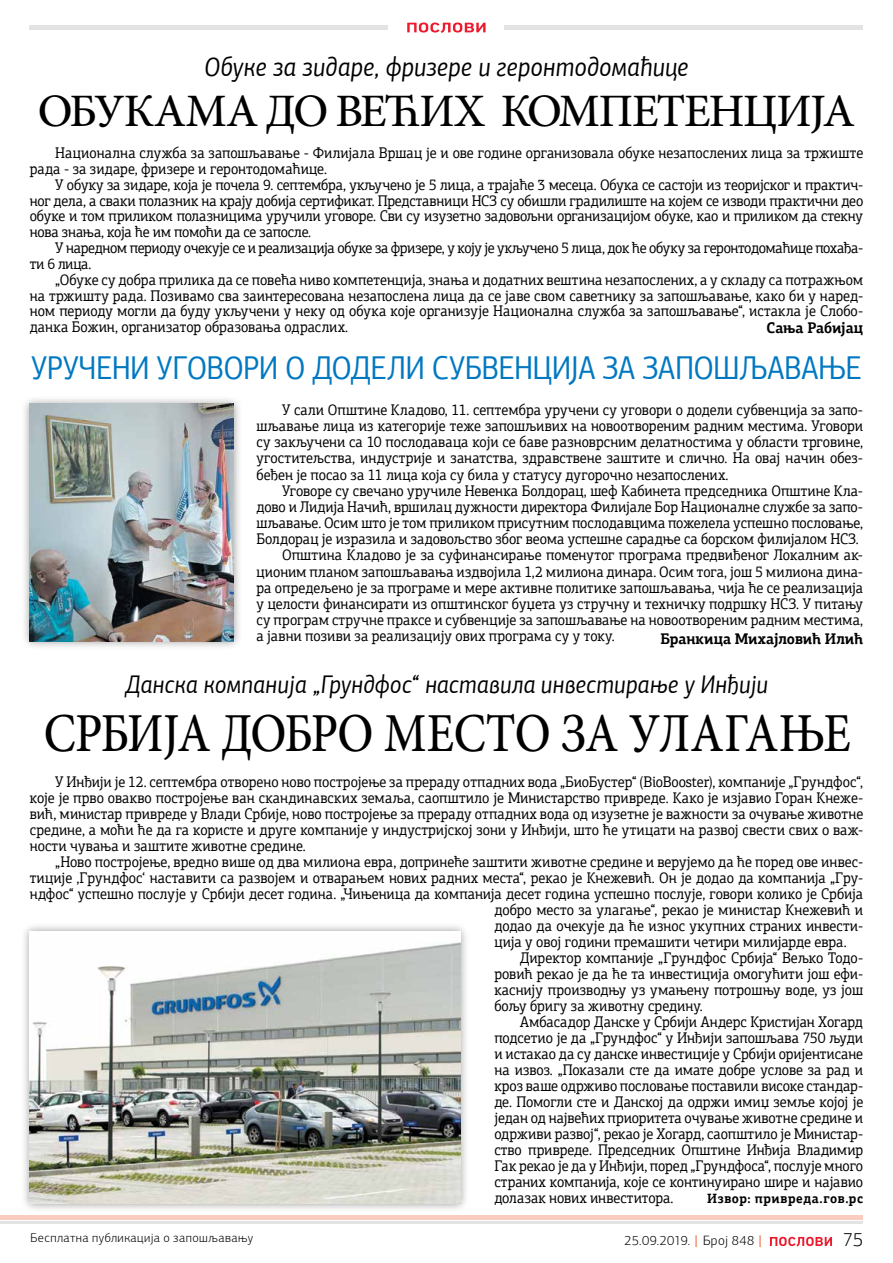
<style>
.page{position:relative;width:893px;height:1263px;background:#fff}
.page>*{position:absolute;margin:0;border:0;box-sizing:border-box;transform-origin:0 0}
.t1{font:500 54.9px "Minion Pro";letter-spacing:-.02em;color:#000;scale:.87 1}
.t2{font:500 46.5px "Minion Pro";letter-spacing:-.035em;color:#000}
.t3{font:33px "PF Agora Sans Pro";letter-spacing:-.025em;color:#0078c1;scale:.89 1}
.t4{font:italic 27px "PF Agora Sans Pro";letter-spacing:.02em;color:#000;scale:.89 1}
.t5{font:italic 25.5px "PF Agora Sans Pro";letter-spacing:.02em;color:#000;scale:.89 1}
.t6{font:300 19.5px "PF Agora Sans Pro";color:#000}
.t7{font:15.45px/15.8px "PF Agora Slab Pro";color:#000;text-align:justify;scale:.92 1}
.t8{font:15.45px/15.9px "PF Agora Slab Pro";letter-spacing:-.025em;color:#000;scale:.92 1}
.t9{font:700 15.45px "PF Agora Slab Pro";letter-spacing:-.01em;color:#000;scale:.92 1}
.t10{font:300 13.5px "PF Agora Sans Pro";letter-spacing:.02em;color:#000}
.t11{font:700 13.5px "PF Agora Slab Pro";letter-spacing:.045em;color:#000;scale:.92 1}
.t12{font:300 12.6px "PF Agora Sans Pro";letter-spacing:.035em;color:#000}
.s1{font-family:"Myriad Pro";font-weight:400;font-size:18px;color:#fff}
.s2{font-weight:900;color:#f69780}
</style>
<div class="page">
<svg style="left:407px;top:22px;width:79px;height:11px"></svg>
<hr style="left:504px;top:26px;width:359px;height:4px;background:#e3e3e3">
<hr style="left:29px;top:26px;width:359px;height:4px;background:#e3e3e3">
<div style="left:0;top:1215px;width:863px;height:5px;background:#facbbf"></div>
<hr style="left:0;top:1221px;width:863px;height:2px;background:#000">
<svg style="left:770px;top:1237px;width:62px;height:9px"></svg>
<div style="left:21px;top:922px;width:449px;height:291px;background:#000;opacity:.39"></div>
<img style="left:30px;top:931px;width:430px;height:272px">
<div style="left:21px;top:395px;width:222px;height:255px;background:#000;opacity:.39"></div>
<img style="left:30px;top:404px;width:204px;height:237px">
<h3 class="t4" style="left:204px;top:51px;width:546px">Обуке за зидаре, фризере и геронтодомаћице</h3>
<h2 class="t2" style="left:38px;top:79px;width:819px">ОБУКАМА ДO ВЕЋИХ КОМПЕТЕНЦИЈА</h2>
<p class="t7" style="left:30px;top:145px;width:907px;text-indent:26px">Национална служба за запошљавање - Филијала Вршац је и ове године организовала обуке незапослених лица за тржиште рада - за зидаре, фризере и геронтодомаћице.</p>
<p class="t7" style="left:30px;top:177px;width:907px;text-indent:26px">У обуку за зидаре, која је почела 9. септембра, укључено је 5 лица, а трајаће 3 месеца. Обука се састоји из теоријског и практич&shy;ног дела, а сваки полазник на крају добија сертификат. Представници НСЗ су обишли градилиште на којем се изводи практични део обуке и том приликом полазницима уручили уговоре. Сви су изузетно задовољни организацијом обуке, као и приликом да стекну нова знања, која ће им помоћи да се запосле.</p>
<p class="t8" style="left:30px;top:240px;width:907px;text-indent:26px">У наредном периоду очекује се и реализација обуке за фризере, у коју је укључено 5 лица, док ће обуку за геронтодомаћице похађа&shy;ти 6 лица.</p>
<p class="t7" style="left:30px;top:272px;width:907px;text-indent:26px">„Обуке су добра прилика да се повећа ниво компетенција, знања и додатних вештина незапослених, а у складу са потражњом на тржишту рада. Позивамо сва заинтересована незапослена лица да се јаве свом саветнику за запошљавање, како би у наред&shy;ном периоду могли да буду укључени у неку од обука које организује Национална служба за запошљавање“, истакла је Слобо&shy;данка Божин, организатор образовања одраслих.</p>
<p class="t9" style="left:767px;top:318px;width:107px">Сања Рабијац</p>
<h3 class="t3" style="left:31px;top:348px;width:935px">УРУЧЕНИ УГОВОРИ О ДОДЕЛИ СУБВЕНЦИЈА ЗА ЗАПОШЉАВАЊЕ</h3>
<p class="t7" style="left:256px;top:402px;width:661px;line-height:16.2px;text-indent:26px">У сали Општине Кладово, 11. септембра уручени су уговори о додели субвенција за запо&shy;шљавање лица из категорије теже запошљивих на новоотвореним радним местима. Уговори су закључени са 10 послодаваца који се баве разноврсним делатностима у области трговине, угоститељства, индустрије и занатства, здравствене заштите и слично. На овај начин обез&shy;беђен је посао за 11 лица која су била у статусу дугорочно незапослених.</p>
<p class="t7" style="left:282px;top:483px;width:633px">Уговоре су свечано уручиле Невенка Болдорац, шеф Кабинета председника Општине Кла-</p>
<p class="t7" style="left:256px;top:499px;width:661px">дово и Лидија Начић, вршилац дужности директора Филијале Бор Националне службе за запо-</p>
<p class="t7" style="left:256px;top:515px;width:661px">шљавање. Осим што је том приликом присутним послодавцима пожелела успешно пословање,</p>
<p class="t7" style="left:256px;top:531px;width:656px">Болдорац је изразила и задовољство због веома успешне сарадње са борском филијалом НСЗ.</p>
<p class="t7" style="left:282px;top:547px;width:633px">Општина Кладово је за суфинансирање поменутог програма предвиђеног Локалним ак-</p>
<p class="t7" style="left:256px;top:563px;width:661px">ционим планом запошљавања издвојила 1,2 милиона динара. Осим тога, још 5 милиона дина-</p>
<p class="t7" style="left:256px;top:580px;width:661px">ра опредељено је за програме и мере активне политике запошљавања, чија ће се реализација</p>
<p class="t7" style="left:256px;top:596px;width:661px">у целости финансирати из општинског буџета уз стручну и техничку подршку НСЗ. У питању</p>
<p class="t7" style="left:256px;top:612px;width:661px">су програм стручне праксе и субвенције за запошљавање на новоотвореним радним местима,</p>
<p class="t7" style="left:256px;top:628px;width:391px">а јавни позиви за реализацију ових програма су у току.</p>
<p class="t9" style="left:660px;top:629px;width:222px">Бранкица Михајловић Илић</p>
<h3 class="t5" style="left:126px;top:669px;width:723px">Данска компанија „Грундфос“ наставила инвестирање у Инђији</h3>
<h1 class="t1" style="left:44px;top:696px;width:929px">СРБИЈА ДОБРО МЕСТО ЗА УЛАГАЊЕ</h1>
<p class="t7" style="left:30px;top:773px;width:907px;text-indent:26px">У Инђији је 12. септембра отворено ново постројење за прераду отпадних вода „БиоБустер“ (BioBooster), компаније „Грундфос“, које је прво овакво постројење ван скандинавских земаља, саопштило је Министарство привреде. Како је изјавио Горан Кнеже&shy;вић, министар привреде у Влади Србије, ново постројење за прераду отпадних вода од изузетне је важности за очување животне средине, a моћи ће да га користе и друге компаније у индустријској зони у Инђији, што ће утицати на развој свести свих о важ&shy;ности чувања и заштите животне средине.</p>
<p class="t7" style="left:55px;top:853px;width:880px">„Ново постројење, вредно више од два милиона евра, допринеће заштити животне средине и верујемо да ће поред ове инвес-</p>
<p class="t7" style="left:30px;top:869px;width:907px">тиције ‚Грундфос‘ наставити са развојем и отварањем нових радних места“, рекао је Кнежевић. Он је додао да компанија „Гру-</p>
<p class="t7" style="left:30px;top:886px;width:907px">ндфос“ успешно послује у Србији десет година. „Чињеница да компанија десет година успешно послује, говори колико је Србија</p>
<p class="t7" style="left:494px;top:902px;width:402px">добро место за улагање“, рекао је министар Кнежевић и</p>
<p class="t7" style="left:494px;top:918px;width:402px">додао да очекује да ће износ укупних страних инвести-</p>
<p class="t7" style="left:494px;top:934px;width:385px">ција у овој години премашити четири милијарде евра.</p>
<p class="t7" style="left:520px;top:950px;width:375px">Директор компаније „Грундфос Србија“ Вељко Тодо-</p>
<p class="t7" style="left:494px;top:966px;width:402px">ровић рекао је да ће та инвестиција омогућити још ефи-</p>
<p class="t7" style="left:494px;top:982px;width:402px">каснију производњу уз умањену потрошњу воде, уз још</p>
<p class="t7" style="left:494px;top:998px;width:228px">бољу бригу за животну средину.</p>
<p class="t7" style="left:520px;top:1014px;width:375px">Амбасадор Данске у Србији Андерс Кристијан Хогард</p>
<p class="t7" style="left:494px;top:1030px;width:402px">подсетио је да „Грундфос“ у Инђији запошљава 750 људи</p>
<p class="t7" style="left:494px;top:1046px;width:402px">и истакао да су данске инвестиције у Србији оријентисане</p>
<p class="t7" style="left:494px;top:1062px;width:402px">на извоз. „Показали сте да имате добре услове за рад и</p>
<p class="t7" style="left:494px;top:1078px;width:402px">кроз ваше одрживо пословање поставили високе стандар-</p>
<p class="t7" style="left:494px;top:1094px;width:402px">де. Помогли сте и Данској да одржи имиџ земље којој је</p>
<p class="t7" style="left:494px;top:1110px;width:402px">један од највећих приоритета очување животне средине и</p>
<p class="t7" style="left:494px;top:1126px;width:402px">одрживи развој“, рекао је Хогард, саопштило је Министар-</p>
<p class="t7" style="left:494px;top:1142px;width:402px">ство привреде. Председник Општине Инђија Владимир</p>
<p class="t7" style="left:494px;top:1158px;width:402px">Гак рекао је да у Инђији, поред „Грундфоса“, послује много</p>
<p class="t7" style="left:494px;top:1174px;width:402px">страних компанија, које се континуирано шире и најавио</p>
<p class="t7" style="left:494px;top:1190px;width:196px">долазак нових инвеститора.</p>
<p class="t11" style="left:707px;top:1189px;width:171px">Извор: привреда.гов.рс</p>
<p class="t12" style="left:30px;top:1230px;width:224px">Бесплатна публикација о запошљавању</p>
<p class="t10" style="left:552px;top:1233px;width:213px"><span class="s1">01.08.201</span> 25.09.2019. <span class="s2">|</span> Број 848 <span class="s2">|</span></p>
<p class="t6" style="left:843px;top:1228px;width:22px">75</p>
</div>
